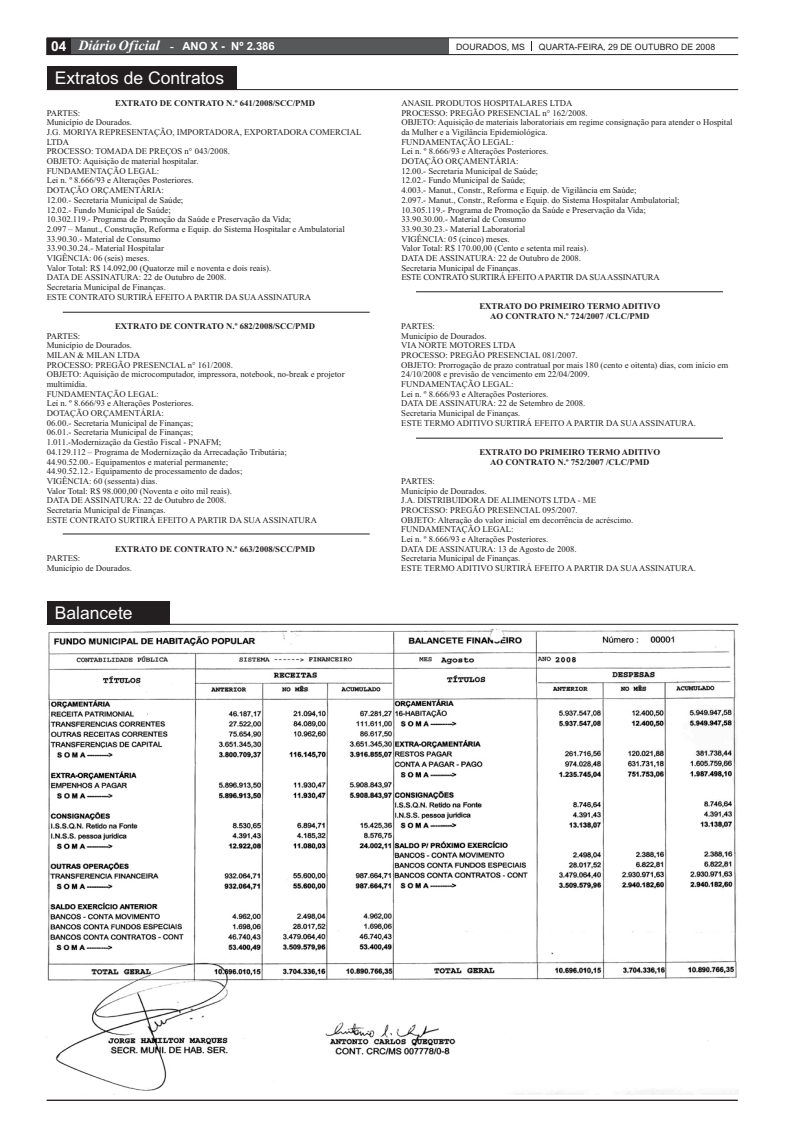
<style>
.page{position:relative;width:785px;height:1139px;background:#fff}
.page>*{position:absolute;margin:0;border:0;box-sizing:border-box;transform-origin:0 0}
.t1{font:17.5px "Arial";color:#fff}
.t2{font:italic 700 14.12px "Times New Roman";color:#fff}
.t3{font:8.75px/9.8px "Times New Roman";color:#231f20}
.t4{font:700 8.75px/9.8px "Times New Roman";color:#231f20;text-align:center}
.t5{font:8.75px "Times New Roman";letter-spacing:-.025em;color:#231f20}
.t6{font:8.75px "Arial";color:#231f20}
.s1{font-family:"Arial";font-style:normal;font-size:13.75px}
.s2{font-size:11.25px}
.s3{font-family:"Arial";font-style:normal;font-size:11.25px}
</style>
<div class="page">
<div style="left:47px;top:67px;width:189px;height:23px;background:#231f20"></div>
<hr style="left:47px;top:89px;width:691px;height:1px;background:#231f20">
<div style="left:47px;top:38px;width:402px;height:16px;background:#57585a"></div>
<div style="left:47px;top:38px;width:24px;height:16px;background:#231f20"></div>
<hr style="left:47px;top:54px;width:691px;height:1px;background:#231f20">
<hr style="left:47px;top:38px;width:691px;height:1px;background:#231f20">
<hr style="left:47px;top:1100px;width:690px;height:1px;background:#231f20">
<div style="left:47px;top:601px;width:122px;height:23px;background:#231f20"></div>
<hr style="left:47px;top:624px;width:691px;height:1px;background:#231f20">
<img style="left:47px;top:630px;width:690px;height:464px">
<hr style="left:63px;top:312px;width:306px;height:1px;background:#231f20">
<hr style="left:63px;top:533px;width:306px;height:1px;background:#231f20">
<hr style="left:416px;top:291px;width:306px;height:1px;background:#231f20">
<hr style="left:416px;top:438px;width:306px;height:1px;background:#231f20">
<h2 class="t2" style="left:51px;top:41px;width:225px"><span class="s1">04</span> Diário Oficial <span class="s2">-</span> <span class="s3">ANO X - Nº 2.386</span></h2>
<p class="t6" style="left:456px;top:44px;width:70px">DOURADOS, MS</p>
<p class="t6" style="left:538px;top:44px;width:178px">QUARTA-FEIRA, 29 DE OUTUBRO DE 2008</p>
<h1 class="t1" style="left:55px;top:71px;width:171px">Extratos de Contratos</h1>
<p class="t4" style="left:115px;top:99px;width:201px">EXTRATO DE CONTRATO N.º 641/2008/SCC/PMD</p>
<p class="t3" style="left:401px;top:99px;width:172px">ANASIL PRODUTOS HOSPITALARES LTDA</p>
<p class="t3" style="left:47px;top:109px;width:35px">PARTES:</p>
<p class="t3" style="left:401px;top:109px;width:188px">PROCESSO: PREGÃO PRESENCIAL n° 162/2008.</p>
<p class="t3" style="left:47px;top:118px;width:87px">Município de Dourados.</p>
<p class="t3" style="left:401px;top:118px;width:333px">OBJETO: Aquisição de materiais laboratoriais em regime consignação para atender o Hospital</p>
<p class="t3" style="left:47px;top:128px;width:316px">J.G. MORIYA REPRESENTAÇÃO, IMPORTADORA, EXPORTADORA COMERCIAL</p>
<p class="t3" style="left:401px;top:128px;width:148px">da Mulher e a Vigilância Epidemiológica.</p>
<p class="t3" style="left:47px;top:138px;width:24px">LTDA</p>
<p class="t3" style="left:401px;top:138px;width:114px">FUNDAMENTAÇÃO LEGAL:</p>
<p class="t3" style="left:47px;top:147px;width:185px">PROCESSO: TOMADA DE PREÇOS n° 043/2008.</p>
<p class="t3" style="left:401px;top:147px;width:148px">Lei n. º 8.666/93 e Alterações Posteriores.</p>
<p class="t3" style="left:47px;top:157px;width:153px">OBJETO: Aquisição de material hospitalar.</p>
<p class="t3" style="left:401px;top:157px;width:119px">DOTAÇÃO ORÇAMENTÁRIA:</p>
<p class="t3" style="left:47px;top:167px;width:114px">FUNDAMENTAÇÃO LEGAL:</p>
<p class="t3" style="left:401px;top:167px;width:138px">12.00.- Secretaria Municipal de Saúde;</p>
<p class="t3" style="left:47px;top:176px;width:148px">Lei n. º 8.666/93 e Alterações Posteriores.</p>
<p class="t3" style="left:401px;top:176px;width:125px">12.02.- Fundo Municipal de Saúde;</p>
<p class="t3" style="left:47px;top:186px;width:119px">DOTAÇÃO ORÇAMENTÁRIA:</p>
<p class="t3" style="left:401px;top:186px;width:237px">4.003.- Manut., Constr., Reforma e Equip. de Vigilância em Saúde;</p>
<p class="t3" style="left:47px;top:196px;width:138px">12.00.- Secretaria Municipal de Saúde;</p>
<p class="t3" style="left:401px;top:196px;width:280px">2.097.- Manut., Constr., Reforma e Equip. do Sistema Hospitalar Ambulatorial;</p>
<p class="t3" style="left:47px;top:205px;width:125px">12.02.- Fundo Municipal de Saúde;</p>
<p class="t3" style="left:401px;top:205px;width:246px">10.305.119.- Programa de Promoção da Saúde e Preservação da Vida;</p>
<p class="t3" style="left:47px;top:215px;width:246px">10.302.119.- Programa de Promoção da Saúde e Preservação da Vida;</p>
<p class="t3" style="left:401px;top:215px;width:126px">33.90.30.00.- Material de Consumo</p>
<p class="t3" style="left:47px;top:225px;width:299px">2.097 – Manut., Construção, Reforma e Equip. do Sistema Hospitalar e Ambulatorial</p>
<p class="t3" style="left:401px;top:225px;width:125px">33.90.30.23.- Material Laboratorial</p>
<p class="t3" style="left:47px;top:235px;width:115px">33.90.30.- Material de Consumo</p>
<p class="t3" style="left:401px;top:235px;width:110px">VIGÊNCIA: 05 (cinco) meses.</p>
<p class="t3" style="left:47px;top:244px;width:119px">33.90.30.24.- Material Hospitalar</p>
<p class="t3" style="left:401px;top:244px;width:189px">Valor Total: R$ 170.00,00 (Cento e setenta mil reais).</p>
<p class="t3" style="left:47px;top:254px;width:104px">VIGÊNCIA: 06 (seis) meses.</p>
<p class="t3" style="left:401px;top:254px;width:181px">DATA DE ASSINATURA: 22 de Outubro de 2008.</p>
<p class="t3" style="left:47px;top:264px;width:226px">Valor Total: R$ 14.092,00 (Quatorze mil e noventa e dois reais).</p>
<p class="t3" style="left:401px;top:264px;width:121px">Secretaria Municipal de Finanças.</p>
<p class="t3" style="left:47px;top:273px;width:181px">DATA DE ASSINATURA: 22 de Outubro de 2008.</p>
<p class="t5" style="left:401px;top:274px;width:260px">ESTE CONTRATO SURTIRÁ EFEITO A PARTIR DA SUAASSINATURA</p>
<p class="t3" style="left:47px;top:283px;width:266px">Secretaria Municipal de Finanças.<br>ESTE CONTRATO SURTIRÁ EFEITO A PARTIR DA SUAASSINATURA</p>
<p class="t4" style="left:479px;top:302px;width:182px">EXTRATO DO PRIMEIRO TERMO ADITIVO<br>AO CONTRATO N.º 724/2007 /CLC/PMD</p>
<p class="t4" style="left:115px;top:322px;width:201px">EXTRATO DE CONTRATO N.º 682/2008/SCC/PMD</p>
<p class="t3" style="left:401px;top:322px;width:35px">PARTES:</p>
<p class="t3" style="left:47px;top:331px;width:35px">PARTES:</p>
<p class="t3" style="left:401px;top:331px;width:87px">Município de Dourados.</p>
<p class="t3" style="left:47px;top:341px;width:87px">Município de Dourados.</p>
<p class="t3" style="left:401px;top:341px;width:116px">VIA NORTE MOTORES LTDA</p>
<p class="t3" style="left:47px;top:351px;width:95px">MILAN &amp; MILAN LTDA</p>
<p class="t3" style="left:401px;top:351px;width:178px">PROCESSO: PREGÃO PRESENCIAL 081/2007.</p>
<p class="t3" style="left:47px;top:361px;width:188px">PROCESSO: PREGÃO PRESENCIAL n° 161/2008.</p>
<p class="t3" style="left:401px;top:361px;width:328px">OBJETO: Prorrogação de prazo contratual por mais 180 (cento e oitenta) dias, com início em</p>
<p class="t3" style="left:47px;top:370px;width:299px">OBJETO: Aquisição de microcomputador, impressora, notebook, no-break e projetor</p>
<p class="t3" style="left:401px;top:370px;width:190px">24/10/2008 e previsão de vencimento em 22/04/2009.</p>
<p class="t3" style="left:47px;top:380px;width:42px">multimídia.</p>
<p class="t3" style="left:401px;top:380px;width:114px">FUNDAMENTAÇÃO LEGAL:</p>
<p class="t3" style="left:47px;top:390px;width:114px">FUNDAMENTAÇÃO LEGAL:</p>
<p class="t3" style="left:401px;top:390px;width:148px">Lei n. º 8.666/93 e Alterações Posteriores.</p>
<p class="t3" style="left:47px;top:399px;width:148px">Lei n. º 8.666/93 e Alterações Posteriores.</p>
<p class="t3" style="left:401px;top:399px;width:186px">DATA DE ASSINATURA: 22 de Setembro de 2008.</p>
<p class="t3" style="left:47px;top:409px;width:119px">DOTAÇÃO ORÇAMENTÁRIA:</p>
<p class="t3" style="left:401px;top:409px;width:121px">Secretaria Municipal de Finanças.</p>
<p class="t3" style="left:47px;top:419px;width:148px">06.00.- Secretaria Municipal de Finanças;</p>
<p class="t3" style="left:401px;top:419px;width:296px">ESTE TERMO ADITIVO SURTIRÁ EFEITO A PARTIR DA SUAASSINATURA.</p>
<p class="t3" style="left:47px;top:428px;width:241px">06.01.- Secretaria Municipal de Finanças;<br>1.011.-Modernização da Gestão Fiscal - PNAFM;<br>04.129.112 – Programa de Modernização da Arrecadação Tributária;</p>
<p class="t4" style="left:479px;top:448px;width:182px">EXTRATO DO PRIMEIRO TERMO ADITIVO</p>
<p class="t3" style="left:47px;top:457px;width:183px">44.90.52.00.- Equipamentos e material permanente;</p>
<p class="t4" style="left:490px;top:457px;width:161px">AO CONTRATO N.º 752/2007 /CLC/PMD</p>
<p class="t3" style="left:47px;top:467px;width:197px">44.90.52.12.- Equipamento de processamento de dados;<br>VIGÊNCIA: 60 (sessenta) dias.</p>
<p class="t3" style="left:401px;top:477px;width:35px">PARTES:</p>
<p class="t3" style="left:47px;top:486px;width:187px">Valor Total: R$ 98.000,00 (Noventa e oito mil reais).</p>
<p class="t3" style="left:401px;top:486px;width:87px">Município de Dourados.</p>
<p class="t3" style="left:47px;top:496px;width:181px">DATA DE ASSINATURA: 22 de Outubro de 2008.</p>
<p class="t3" style="left:401px;top:496px;width:196px">J.A. DISTRIBUIDORA DE ALIMENOTS LTDA - ME</p>
<p class="t3" style="left:47px;top:506px;width:121px">Secretaria Municipal de Finanças.</p>
<p class="t3" style="left:401px;top:506px;width:178px">PROCESSO: PREGÃO PRESENCIAL 095/2007.</p>
<p class="t3" style="left:47px;top:516px;width:272px">ESTE CONTRATO SURTIRÁ EFEITO A PARTIR DA SUAASSINATURA</p>
<p class="t3" style="left:401px;top:516px;width:233px">OBJETO: Alteração do valor inicial em decorrência de acréscimo.<br>FUNDAMENTAÇÃO LEGAL:<br>Lei n. º 8.666/93 e Alterações Posteriores.</p>
<p class="t4" style="left:115px;top:545px;width:201px">EXTRATO DE CONTRATO N.º 663/2008/SCC/PMD</p>
<p class="t3" style="left:401px;top:545px;width:177px">DATA DE ASSINATURA: 13 de Agosto de 2008.</p>
<p class="t3" style="left:47px;top:554px;width:35px">PARTES:</p>
<p class="t3" style="left:401px;top:554px;width:121px">Secretaria Municipal de Finanças.</p>
<p class="t3" style="left:47px;top:564px;width:87px">Município de Dourados.</p>
<p class="t3" style="left:401px;top:564px;width:296px">ESTE TERMO ADITIVO SURTIRÁ EFEITO A PARTIR DA SUAASSINATURA.</p>
<h1 class="t1" style="left:55px;top:606px;width:79px">Balancete</h1>
</div>
